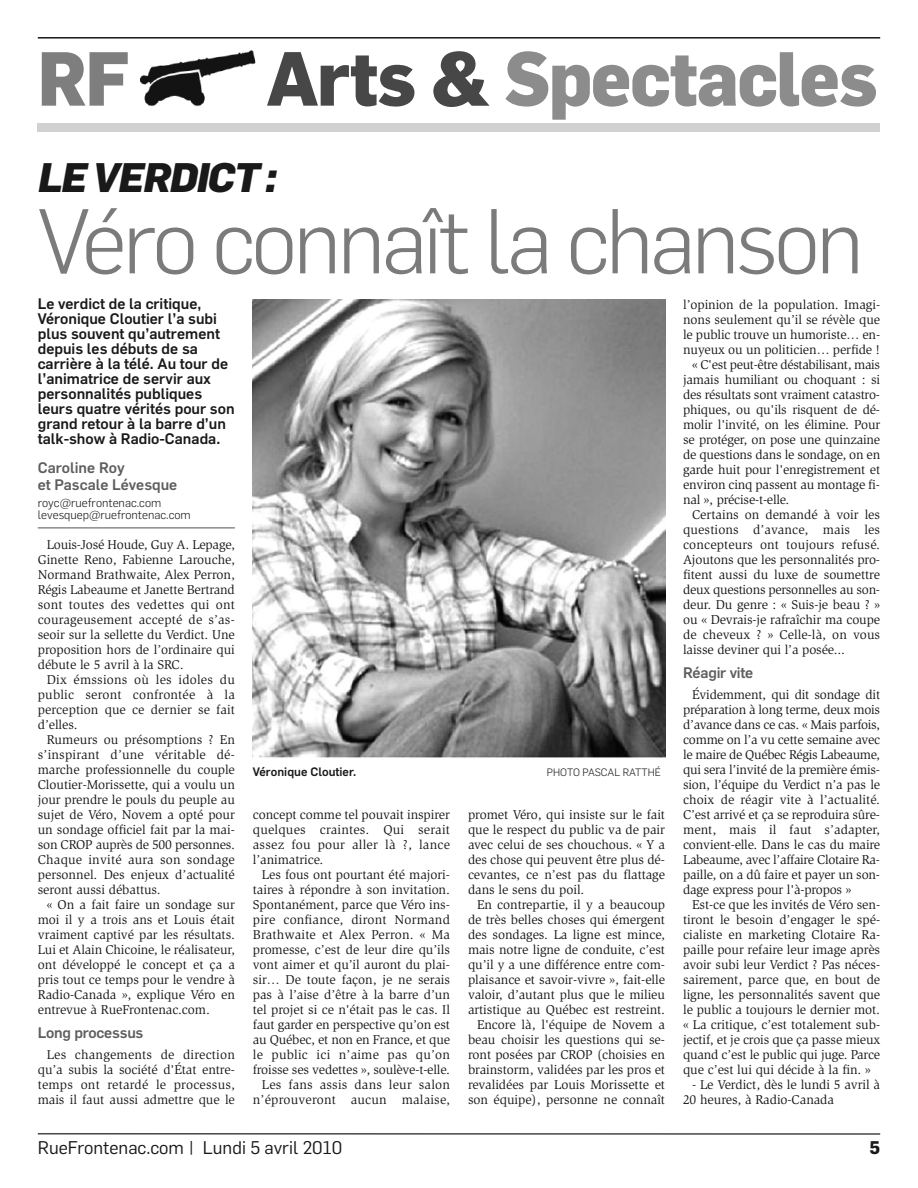
<style>
.page{position:relative;width:918px;height:1188px;background:#fff}
.page>*{position:absolute;margin:0;border:0;box-sizing:border-box;transform-origin:0 0}
.t1{font:300 90px "Flama";letter-spacing:-.04em;color:#7b7b7b}
.t2{font:800 75px "Flama";letter-spacing:-.02em;color:#8c8c8c;scale:.95 1}
.t3{font:800 75px "Flama";color:#7e7e7e;scale:.95 1}
.t4{font:italic 800 40.5px "Flama";letter-spacing:-.035em;color:#191919}
.t5{font:18px "Flama";color:#191919}
.t6{font:700 18px "Flama";color:#191919}
.t7{font:500 15px/15px "Flama";color:#191919}
.t8{font:500 15px/18px "Flama";letter-spacing:-.005em;color:#5e5e5e}
.t9{font:13.2px/15px "Slimbach Std";letter-spacing:-.005em;color:#191919;text-align:justify}
.t10{font:13.2px "Slimbach Std";letter-spacing:-.03em;color:#191919}
.t11{font:300 12px/12px "Flama";color:#191919}
.t12{font:500 12px "Flama";color:#191919}
.t13{font:300 10.5px "Flama";color:#191919}
.s1{color:#474747}
</style>
<div class="page">
<hr style="left:38px;top:1133px;width:842px;height:2px;background:#474747">
<hr style="left:38px;top:527px;width:197px;height:2px;background:#8c8c8c">
<img style="left:141px;top:50px;width:115px;height:56px">
<hr style="left:38px;top:37px;width:842px;height:2px;background:#191919">
<div style="left:38px;top:123px;width:842px;height:9px;background:#d1d1d1"></div>
<img style="left:253px;top:300px;width:412px;height:458px">
<h2 class="t3" style="left:38px;top:44px;width:98px">RF</h2>
<h2 class="t2" style="left:266px;top:44px;width:645px"><span class="s1">Arts &amp;</span> Spectacles</h2>
<h3 class="t4" style="left:38px;top:159px;width:241px">LE VERDICT :</h3>
<h1 class="t1" style="left:38px;top:199px;width:828px">Véro connaît la chanson</h1>
<p class="t7" style="left:38px;top:297px;width:198px">Le verdict de la critique,<br>Véronique Cloutier l’a subi plus souvent qu’autrement depuis les débuts de sa carrière à la télé. Au tour de l’animatrice de servir aux personnalités publiques leurs quatre vérités pour son grand retour à la barre d’un talk-show à Radio-Canada.</p>
<p class="t8" style="left:38px;top:459px;width:141px">Caroline Roy<br>et Pascale Lévesque</p>
<p class="t11" style="left:38px;top:497px;width:154px">royc@ruefrontenac.com levesquep@ruefrontenac.com</p>
<p class="t9" style="left:38px;top:538px;width:199px;text-indent:9px">Louis-José Houde, Guy A. Lepage, Ginette Reno, Fabienne Larouche, Normand Brathwaite, Alex Perron, Régis Labeaume et Janette Bertrand sont toutes des vedettes qui ont courageusement accepté de s’as&shy;seoir sur la sellette du Verdict. Une proposition hors de l’ordinaire qui débute le 5 avril à la SRC.</p>
<p class="t9" style="left:38px;top:673px;width:199px;text-indent:9px">Dix émssions où les idoles du public seront confrontée à la perception que ce dernier se fait d’elles.</p>
<p class="t9" style="left:38px;top:733px;width:199px;text-indent:9px">Rumeurs ou présomptions ? En s’inspirant d’une véritable dé&shy;marche professionnelle du couple Cloutier-Morissette, qui a voulu un jour prendre le pouls du peuple au sujet de Véro, Novem a opté pour un sondage officiel fait par la mai&shy;son CROP auprès de 500 personnes.<br>Chaque invité aura son sondage personnel. Des enjeux d’actualité seront aussi débattus.</p>
<p class="t9" style="left:38px;top:898px;width:199px;text-indent:9px">« On a fait faire un sondage sur moi il y a trois ans et Louis était vraiment captivé par les résultats.<br>Lui et Alain Chicoine, le réalisateur, ont développé le concept et ça a pris tout ce temps pour le vendre à Radio-Canada », explique Véro en entrevue à RueFrontenac.com.</p>
<p class="t8" style="left:38px;top:1024px;width:107px">Long processus</p>
<p class="t9" style="left:38px;top:1048px;width:199px;text-indent:9px">Les changements de direction qu’a subis la société d'État entre&shy;temps ont retardé le processus, mais il faut aussi admettre que le</p>
<p class="t12" style="left:253px;top:767px;width:105px">Véronique Cloutier.</p>
<p class="t13" style="left:547px;top:768px;width:116px">PHOTO PASCAL RATTHÉ</p>
<p class="t9" style="left:253px;top:808px;width:199px">concept comme tel pouvait inspirer quelques craintes. Qui serait assez fou pour aller là ?, lance l’animatrice.</p>
<p class="t9" style="left:253px;top:868px;width:199px;text-align:right">Les fous ont pourtant été majori&shy;taires à répondre à son invitation.<br>Spontanément, parce que Véro ins&shy;pire confiance, diront Normand Brathwaite et Alex Perron. « Ma promesse, c’est de leur dire qu’ils vont aimer et qu’il auront du plai&shy;sir… De toute façon, je ne serais pas à l’aise d’être à la barre d’un tel projet si ce n'était pas le cas. Il faut garder en perspective qu’on est au Québec, et non en France, et que le public ici n’aime pas qu’on froisse ses vedettes », soulève-t-elle.<br>Les fans assis dans leur salon n’éprouveront aucun malaise,</p>
<p class="t9" style="left:468px;top:808px;width:199px">promet Véro, qui insiste sur le fait que le respect du public va de pair avec celui de ses chouchous. « Y a des chose qui peuvent être plus dé&shy;cevantes, ce n’est pas du flattage dans le sens du poil.</p>
<p class="t9" style="left:468px;top:898px;width:199px;text-align:right">En contrepartie, il y a beaucoup de très belles choses qui émergent des sondages. La ligne est mince, mais notre ligne de conduite, c’est qu’il y a une différence entre com&shy;plaisance et savoir-vivre », fait-elle valoir, d’autant plus que le milieu artistique au Québec est restreint.<br>Encore là, l'équipe de Novem a beau choisir les questions qui se&shy;ront posées par CROP (choisies en brainstorm, validées par les pros et revalidées par Louis Morissette et son équipe), personne ne connaît</p>
<p class="t9" style="left:683px;top:298px;width:199px">l’opinion de la population. Imagi-</p>
<p class="t9" style="left:683px;top:313px;width:199px">nons seulement qu’il se révèle que</p>
<p class="t9" style="left:683px;top:328px;width:199px">le public trouve un humoriste… en-</p>
<p class="t9" style="left:683px;top:343px;width:199px">nuyeux ou un politicien… perfide !</p>
<p class="t10" style="left:692px;top:360px;width:190px">« C'est peut-être déstabilisant, mais</p>
<p class="t9" style="left:683px;top:373px;width:199px">jamais humiliant ou choquant : si</p>
<p class="t9" style="left:683px;top:388px;width:198px">des résultats sont vraiment catastro-</p>
<p class="t9" style="left:683px;top:403px;width:198px">phiques, ou qu'ils risquent de dé-</p>
<p class="t9" style="left:683px;top:418px;width:199px">molir l'invité, on les élimine. Pour</p>
<p class="t9" style="left:683px;top:433px;width:199px">se protéger, on pose une quinzaine</p>
<p class="t9" style="left:683px;top:448px;width:199px">de questions dans le sondage, on en</p>
<p class="t9" style="left:683px;top:463px;width:199px">garde huit pour l'enregistrement et</p>
<p class="t9" style="left:683px;top:478px;width:198px">environ cinq passent au montage fi-</p>
<p class="t9" style="left:683px;top:493px;width:108px">nal », précise-t-elle.</p>
<p class="t9" style="left:692px;top:508px;width:190px">Certains on demandé à voir les</p>
<p class="t9" style="left:683px;top:523px;width:199px">questions d’avance, mais les</p>
<p class="t9" style="left:683px;top:538px;width:199px">concepteurs ont toujours refusé.</p>
<p class="t9" style="left:683px;top:553px;width:198px">Ajoutons que les personnalités pro-</p>
<p class="t9" style="left:683px;top:568px;width:199px">fitent aussi du luxe de soumettre</p>
<p class="t9" style="left:683px;top:583px;width:198px">deux questions personnelles au son-</p>
<p class="t9" style="left:683px;top:598px;width:199px">deur. Du genre : « Suis-je beau ? »</p>
<p class="t9" style="left:683px;top:613px;width:199px">ou « Devrais-je rafraîchir ma coupe</p>
<p class="t9" style="left:683px;top:628px;width:199px">de cheveux ? » Celle-là, on vous</p>
<p class="t9" style="left:683px;top:643px;width:163px">laisse deviner qui l’a posée...</p>
<p class="t8" style="left:683px;top:664px;width:72px">Réagir vite</p>
<p class="t9" style="left:683px;top:688px;width:199px;text-indent:9px">Évidemment, qui dit sondage dit préparation à long terme, deux mois d’avance dans ce cas. « Mais parfois, comme on l’a vu cette semaine avec le maire de Québec Régis Labeaume, qui sera l’invité de la première émis&shy;sion, l’équipe du Verdict n’a pas le choix de réagir vite à l’actualité.<br>C’est arrivé et ça se reproduira sûre&shy;ment, mais il faut s’adapter, convient-elle. Dans le cas du maire Labeaume, avec l’affaire Clotaire Ra&shy;paille, on a dû faire et payer un son&shy;dage express pour l'à-propos »</p>
<p class="t9" style="left:683px;top:898px;width:199px;text-indent:9px">Est-ce que les invités de Véro sen&shy;tiront le besoin d’engager le spé&shy;cialiste en marketing Clotaire Ra&shy;paille pour refaire leur image après avoir subi leur Verdict ? Pas néces&shy;sairement, parce que, en bout de ligne, les personnalités savent que le public a toujours le dernier mot. « La critique, c’est totalement sub&shy;jectif, et je crois que ça passe mieux quand c’est le public qui juge. Parce que c’est lui qui décide à la fin. »</p>
<p class="t9" style="left:683px;top:1078px;width:199px;text-indent:9px">- Le Verdict, dès le lundi 5 avril à<br>20 heures, à Radio-Canada</p>
<h3 class="t5" style="left:38px;top:1139px;width:306px">RueFrontenac.com | Lundi 5 avril 2010</h3>
<h3 class="t6" style="left:870px;top:1140px;width:12px">5</h3>
</div>
